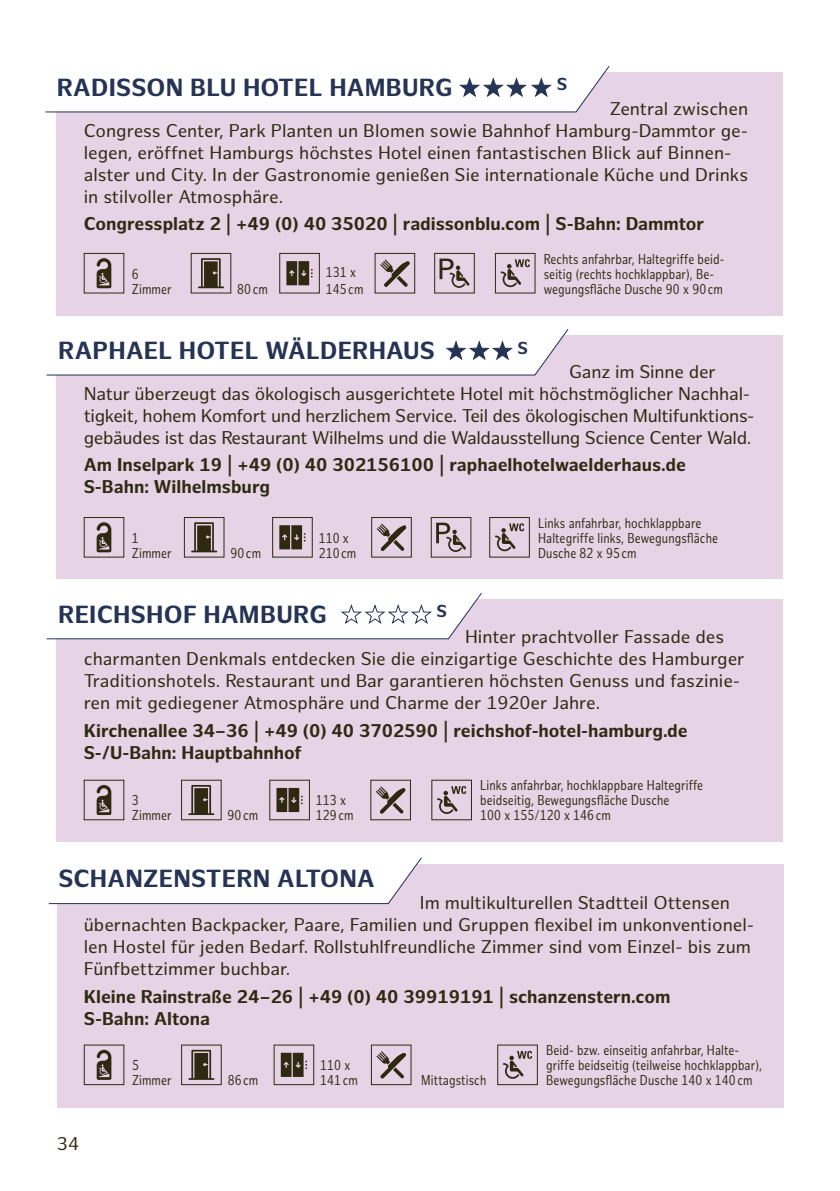
<style>
.page{position:relative;width:840px;height:1191px;background:#fff}
.page>*{position:absolute;margin:0;border:0;box-sizing:border-box;transform-origin:0 0}
.Zwischenheadline_Tex{font:700 24.2px "Hamburg Sans";letter-spacing:.01em;color:#253455}
.t1{font:18px/22px "Hamburg Sans";color:#2f2912}
.t2{font:700 18px/22px "Hamburg Sans";color:#2f2912}
.t3{font:18px/22px "Hamburg Sans";letter-spacing:-.02em;color:#2f2912}
.Zwischenheadline_Tex-2{font:700 17px "Hamburg Sans";color:#253455}
.t4{font:14px/15px "Hamburg Sans";letter-spacing:.01em;color:#2f2912;scale:.8 1}
</style>
<div class="page">
<div style="left:57px;top:335px;width:725px;height:243px;background:#e6d3e5"></div>
<svg style="left:97px;top:522px;width:14px;height:30px"></svg>
<svg style="left:376px;top:524px;width:30px;height:27px"></svg>
<div style="left:371px;top:517px;width:40px;height:40px;border:1px solid #2f2912"></div>
<svg style="left:436px;top:522px;width:30px;height:30px"></svg>
<div style="left:430px;top:517px;width:41px;height:40px;border:1px solid #2f2912"></div>
<svg style="left:495px;top:523px;width:29px;height:28px"></svg>
<div style="left:489px;top:517px;width:40px;height:40px;border:1px solid #2f2912"></div>
<svg style="left:279px;top:525px;width:26px;height:24px"></svg>
<div style="left:272px;top:517px;width:40px;height:40px;border:1px solid #2f2912"></div>
<svg style="left:191px;top:522px;width:26px;height:30px"></svg>
<div style="left:184px;top:517px;width:40px;height:40px;border:1px solid #2f2912"></div>
<svg style="left:46px;top:329px;width:523px;height:47px"></svg>
<div style="left:57px;top:599px;width:725px;height:243px;background:#e6d3e5"></div>
<svg style="left:97px;top:785px;width:14px;height:30px"></svg>
<svg style="left:376px;top:786px;width:29px;height:27px"></svg>
<svg style="left:437px;top:786px;width:29px;height:28px"></svg>
<svg style="left:276px;top:788px;width:26px;height:24px"></svg>
<svg style="left:188px;top:785px;width:26px;height:30px"></svg>
<svg style="left:46px;top:592px;width:436px;height:48px"></svg>
<div style="left:57px;top:72px;width:725px;height:243px;background:#e6d3e5"></div>
<svg style="left:97px;top:258px;width:14px;height:30px"></svg>
<svg style="left:380px;top:260px;width:29px;height:27px"></svg>
<div style="left:374px;top:253px;width:41px;height:40px;border:1px solid #2f2912"></div>
<svg style="left:439px;top:258px;width:30px;height:30px"></svg>
<div style="left:434px;top:253px;width:40px;height:40px;border:1px solid #2f2912"></div>
<svg style="left:500px;top:259px;width:29px;height:28px"></svg>
<div style="left:494px;top:253px;width:41px;height:40px;border:1px solid #2f2912"></div>
<svg style="left:286px;top:261px;width:26px;height:24px"></svg>
<div style="left:279px;top:253px;width:41px;height:40px;border:1px solid #2f2912"></div>
<svg style="left:198px;top:258px;width:26px;height:30px"></svg>
<svg style="left:45px;top:66px;width:565px;height:47px"></svg>
<div style="left:57px;top:864px;width:725px;height:243px;background:#e6d3e5"></div>
<div style="left:48px;top:857px;width:374px;height:47px;background:#fff"></div>
<svg style="left:97px;top:1049px;width:14px;height:30px"></svg>
<div style="left:84px;top:1044px;width:40px;height:41px;border:1px solid #2f2912"></div>
<svg style="left:503px;top:1050px;width:29px;height:28px"></svg>
<div style="left:497px;top:1044px;width:40px;height:41px;border:1px solid #2f2912"></div>
<svg style="left:188px;top:1049px;width:26px;height:30px"></svg>
<div style="left:181px;top:1044px;width:40px;height:41px;border:1px solid #2f2912"></div>
<svg style="left:376px;top:1051px;width:29px;height:27px"></svg>
<div style="left:371px;top:1044px;width:40px;height:41px;border:1px solid #2f2912"></div>
<svg style="left:280px;top:1052px;width:27px;height:25px"></svg>
<div style="left:273px;top:1044px;width:41px;height:41px;border:1px solid #2f2912"></div>
<p class="Zwischenheadline_Tex-2" style="left:556px;top:74px;width:12px">S</p>
<p class="Zwischenheadline_Tex" style="left:57px;top:73px;width:397px">RADISSON BLU HOTEL HAMBURG</p>
<p class="t1" style="left:84px;top:98px;width:665px;text-indent:526px">Zentral zwischen Congress Center, Park Planten un Blomen sowie Bahnhof Hamburg-Dammtor ge&shy;legen, eröffnet Hamburgs höchstes Hotel einen fantastischen Blick auf Binnen&shy;alster und City. In der Gastronomie genießen Sie internationale Küche und Drinks in stilvoller Atmosphäre.</p>
<p class="t2" style="left:84px;top:213px;width:622px">Congressplatz 2 | +49 (0) 40 35020 | radissonblu.com | S-Bahn: Dammtor</p>
<p class="t4" style="left:132px;top:267px;width:51px">6<br>Zimmer</p>
<p class="t4" style="left:325px;top:265px;width:39px">131 x</p>
<p class="t4" style="left:237px;top:282px;width:40px">80cm</p>
<p class="t4" style="left:325px;top:282px;width:48px">145cm</p>
<p class="t4" style="left:543px;top:252px;width:227px">Rechts anfahrbar, Haltegriffe beid&shy;seitig (rechts hochklappbar), Be&shy;wegungsfläche Dusche 90 x 90cm</p>
<p class="Zwischenheadline_Tex" style="left:58px;top:336px;width:378px">RAPHAEL HOTEL WÄLDERHAUS</p>
<p class="t3" style="left:84px;top:361px;width:671px;text-indent:485px">Ganz im Sinne der Natur überzeugt das ökologisch ausgerichtete Hotel mit höchstmöglicher Nachhal&shy;tigkeit, hohem Komfort und herzlichem Service. Teil des ökologischen Multifunktions&shy;gebäudes ist das Restaurant Wilhelms und die Waldausstellung Science Center Wald.</p>
<p class="t2" style="left:84px;top:454px;width:603px">Am Inselpark 19 | +49 (0) 40 302156100 | raphaelhotelwaelderhaus.de<br>S-Bahn: Wilhelmsburg</p>
<p class="Zwischenheadline_Tex-2" style="left:517px;top:338px;width:12px">S</p>
<p class="t4" style="left:132px;top:531px;width:10px">1</p>
<p class="t4" style="left:132px;top:546px;width:51px">Zimmer</p>
<p class="t4" style="left:230px;top:546px;width:40px">90cm</p>
<p class="t4" style="left:318px;top:531px;width:39px">110 x</p>
<p class="t4" style="left:318px;top:546px;width:48px">210cm</p>
<p class="t4" style="left:537px;top:516px;width:226px">Links anfahrbar, hochklappbare<br>Haltegriffe links, Bewegungsfläche<br>Dusche 82 x 95cm</p>
<p class="Zwischenheadline_Tex-2" style="left:436px;top:601px;width:12px">S</p>
<p class="Zwischenheadline_Tex" style="left:58px;top:600px;width:270px">REICHSHOF HAMBURG</p>
<p class="t1" style="left:84px;top:626px;width:662px;text-indent:381px">Hinter prachtvoller Fassade des charmanten Denkmals entdecken Sie die einzigartige Geschichte des Hamburger Traditionshotels. Restaurant und Bar garantieren höchsten Genuss und faszinie&shy;ren mit gediegener Atmosphäre und Charme der 1920er Jahre.</p>
<p class="t2" style="left:84px;top:720px;width:605px">Kirchenallee 34–36 | +49 (0) 40 3702590 | reichshof-hotel-hamburg.de<br>S-/U-Bahn: Hauptbahnhof</p>
<p class="t4" style="left:132px;top:793px;width:10px">3</p>
<p class="t4" style="left:132px;top:808px;width:51px">Zimmer</p>
<p class="t4" style="left:227px;top:808px;width:40px">90cm</p>
<p class="t4" style="left:316px;top:793px;width:39px">113 x</p>
<p class="t4" style="left:316px;top:808px;width:48px">129cm</p>
<p class="t4" style="left:480px;top:778px;width:280px">Links anfahrbar, hochklappbare Haltegriffe beidseitig, Bewegungsfläche Dusche<br>100 x 155/120 x 146cm</p>
<p class="Zwischenheadline_Tex" style="left:58px;top:864px;width:317px">SCHANZENSTERN ALTONA</p>
<p class="t1" style="left:84px;top:892px;width:671px;text-indent:336px">Im multikulturellen Stadtteil Ottensen übernachten Backpacker, Paare, Familien und Gruppen flexibel im unkonventionel&shy;len Hostel für jeden Bedarf. Rollstuhlfreundliche Zimmer sind vom Einzel- bis zum Fünfbettzimmer buchbar.</p>
<p class="t2" style="left:84px;top:986px;width:588px">Kleine Rainstraße 24–26 | +49 (0) 40 39919191 | schanzenstern.com<br>S-Bahn: Altona</p>
<p class="t1" style="left:57px;top:1133px;width:24px">34</p>
<p class="t4" style="left:320px;top:1058px;width:39px">110 x</p>
<p class="t4" style="left:320px;top:1073px;width:48px">141cm</p>
<p class="t4" style="left:132px;top:1058px;width:10px">5</p>
<p class="t4" style="left:132px;top:1073px;width:51px">Zimmer</p>
<p class="t4" style="left:421px;top:1073px;width:83px">Mittagstisch</p>
<p class="t4" style="left:227px;top:1073px;width:40px">86cm</p>
<p class="t4" style="left:545px;top:1043px;width:271px">Beid- bzw. einseitig anfahrbar, Halte&shy;griffe beidseitig (teilweise hochklappbar),<br>Bewegungsfläche Dusche 140 x 140cm</p>
</div>
